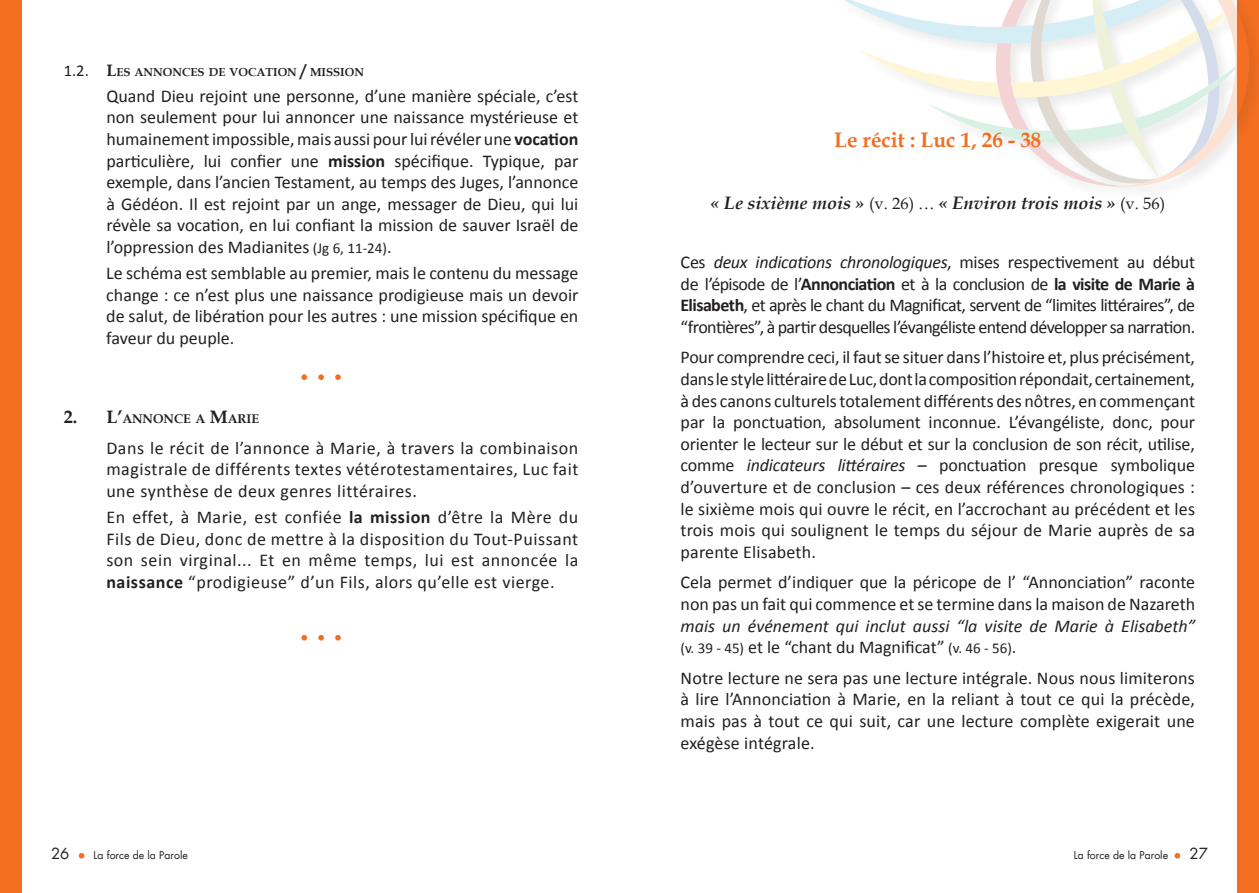
<style>
.page{position:relative;width:1259px;height:893px;background:#fff}
.page>*{position:absolute;margin:0;border:0;box-sizing:border-box;transform-origin:0 0}
.t1{font:700 21px "Book Antiqua";color:#f36e21}
.t2{font:18px/21.6px "Calibri";color:#231f20;text-align:justify}
.t3{font:italic 18px/21.6px "Calibri";color:#231f20}
.t4{font:italic 700 18px "Book Antiqua";color:#231f20}
.t5{font:15px "Futura LT";color:#231f20}
.t6{font:700 12.6px "Book Antiqua";color:#231f20}
.t7{font:700 11.55px "Book Antiqua";color:#231f20}
.t8{font:10.5px "Futura LT";color:#231f20}
.s1{font-family:"Calibri";font-weight:400;font-size:16.5px}
.s2{font-size:16.5px}
.s3{font-weight:700}
.s4{font-size:15px}
.s5{font-size:18px}
.s6{font-weight:400;font-style:normal;font-size:16.5px}
.s7{font-style:italic}
.s8{font-style:normal;font-size:15px}
.s9{font-style:normal}
</style>
<div class="page">
<svg style="left:79px;top:853px;width:5px;height:6px"></svg>
<div style="left:0;top:0;width:21px;height:893px;background:#f36e21"></div>
<svg style="left:1174px;top:853px;width:6px;height:6px"></svg>
<div style="left:1237px;top:0;width:22px;height:893px;background:#f36e21"></div>
<div style="left:823px;top:0;width:436px;height:202px;background:#231f20;opacity:.46"></div>
<svg style="left:827px;top:0;width:422px;height:190px"></svg>
<svg style="left:301px;top:374px;width:6px;height:6px"></svg>
<svg style="left:318px;top:374px;width:6px;height:6px"></svg>
<svg style="left:335px;top:374px;width:6px;height:6px"></svg>
<svg style="left:301px;top:635px;width:6px;height:6px"></svg>
<svg style="left:318px;top:635px;width:6px;height:6px"></svg>
<svg style="left:335px;top:635px;width:6px;height:6px"></svg>
<p class="t7" style="left:64px;top:64px;width:302px"><span class="s1">1.2.</span> <span class="s2">L</span>ES ANNONCES DE VOCATION <span class="s2">/</span> MISSION</p>
<p class="t2" style="left:106px;top:84px;width:473px">Quand Dieu rejoint une personne, d’une manière spéciale, c’est non seulement pour lui annoncer une naissance mystérieuse et humainement impossible, mais aussi pour lui révéler une <span class="s3">vocation </span>particulière, lui confier une <span class="s3">mission</span> spécifique. Typique, par exemple, dans l’ancien Testament, au temps des Juges, l’annonce à Gédéon. Il est rejoint par un ange, messager de Dieu, qui lui révèle sa vocation, en lui confiant la mission de sauver Israël de l’oppression des Madianites <span class="s4">(Jg 6, 11-24)</span>.</p>
<p class="t2" style="left:106px;top:262px;width:473px">Le schéma est semblable au premier, mais le contenu du message change : ce n’est plus une naissance prodigieuse mais un devoir de salut, de libération pour les autres : une mission spécifique en faveur du peuple.</p>
<p class="t6" style="left:64px;top:410px;width:197px"><span class="s5">2. L’</span>ANNONCE A <span class="s5">M</span>ARIE</p>
<p class="t2" style="left:106px;top:436px;width:473px">Dans le récit de l’annonce à Marie, à travers la combinaison magistrale de différents textes vétérotestamentaires, Luc fait une synthèse de deux genres littéraires.</p>
<p class="t2" style="left:106px;top:505px;width:473px">En effet, à Marie, est confiée <span class="s3">la mission</span> d’être la Mère du Fils de Dieu, donc de mettre à la disposition du Tout-Puissant son sein virginal... Et en même temps, lui est annoncée la <span class="s3">naissance</span> “prodigieuse” d’un Fils, alors qu’elle est vierge.</p>
<p class="t1" style="left:834px;top:126px;width:209px">Le récit : Luc 1, 26 - 38</p>
<p class="t4" style="left:710px;top:190px;width:456px">« Le sixième mois » <span class="s6">(v. 26) …</span> « Environ trois mois » <span class="s6">(v. 56)</span></p>
<p class="t2" style="left:680px;top:250px;width:516px">Ces <span class="s7">deux indications chronologiques</span>, mises respectivement au début de l’épisode de l’<span class="s3">Annonciation</span> et à la conclusion de <span class="s3">la visite de Marie à Elisabeth</span>, et après le chant du Magnificat, servent de “limites littéraires”, de “frontières”, à partir desquelles l’évangéliste entend développer sa narration.</p>
<p class="t2" style="left:680px;top:346px;width:516px">Pour comprendre ceci, il faut se situer dans l’histoire et, plus précisément, dans le style littéraire de Luc, dont la composition répondait, certainement, à des canons culturels totalement différents des nôtres, en commençant par la ponctuation, absolument inconnue. L’évangéliste, donc, pour orienter le lecteur sur le début et sur la conclusion de son récit, utilise, comme <span class="s7">indicateurs littéraires</span> – ponctuation presque symbolique d’ouverture et de conclusion – ces deux références chronologiques : le sixième mois qui ouvre le récit, en l’accrochant au précédent et les trois mois qui soulignent le temps du séjour de Marie auprès de sa parente Elisabeth.</p>
<p class="t2" style="left:680px;top:571px;width:516px">Cela permet d’indiquer que la péricope de l’ “Annonciation” raconte non pas un fait qui commence et se termine dans la maison de Nazareth</p>
<p class="t3" style="left:680px;top:614px;width:516px">mais un événement qui inclut aussi “la visite de Marie à Elisabeth” <span class="s8">(v. 39 - 45)</span> <span class="s9">et le “chant du Magnificat”</span> <span class="s8">(v. 46 - 56)</span><span class="s9">.</span></p>
<p class="t2" style="left:680px;top:666px;width:516px">Notre lecture ne sera pas une lecture intégrale. Nous nous limiterons à lire l’Annonciation à Marie, en la reliant à tout ce qui la précède, mais pas à tout ce qui suit, car une lecture complète exigerait une exégèse intégrale.</p>
<p class="t5" style="left:51px;top:843px;width:20px">26</p>
<p class="t8" style="left:94px;top:848px;width:96px">La force de la Parole</p>
<p class="t8" style="left:1074px;top:848px;width:96px">La force de la Parole</p>
<p class="t5" style="left:1189px;top:843px;width:20px">27</p>
</div>
